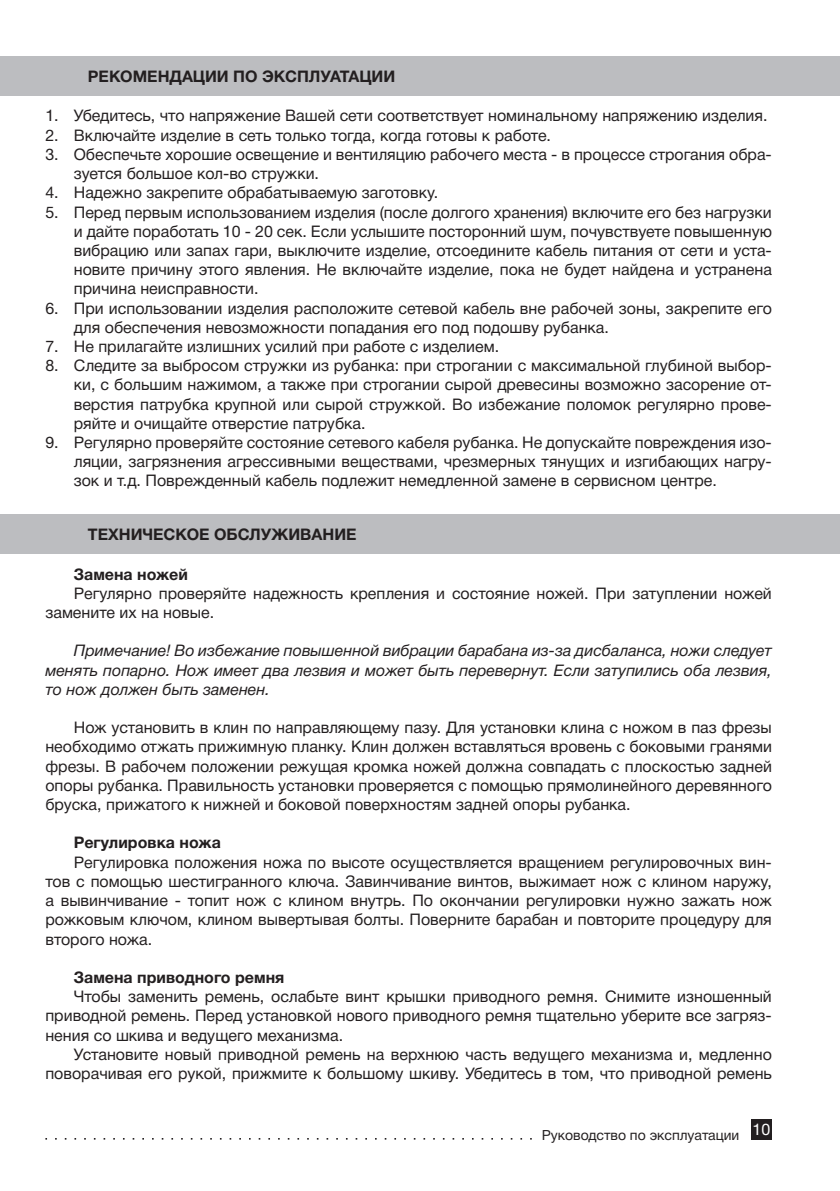
<style>
.page{position:relative;width:840px;height:1191px;background:#fff}
.page>*{position:absolute;margin:0;border:0;box-sizing:border-box;transform-origin:0 0}
.t1{font:16px/19.2px "Helvetica Neue Cyr";color:#231f20;text-align:justify}
.t2{font:italic 16px/19.2px "Helvetica Neue Cyr";color:#231f20;text-align:justify}
.t3{font:700 16px "Helvetica Neue Cyr";color:#231f20}
.t4{font:14px "Helvetica Neue Cyr";color:#231f20}
</style>
<div class="page">
<svg style="left:45px;top:1138px;width:486px;height:1px"></svg>
<div style="left:750px;top:1119px;width:21px;height:20px;background:#231f20"></div>
<div style="left:0;top:57px;width:839px;height:39px;background:#bcbdc0"></div>
<div style="left:0;top:515px;width:839px;height:39px;background:#bcbdc0"></div>
<p class="t3" style="left:88px;top:68px;width:308px">РЕКОМЕНДАЦИИ ПО ЭКСПЛУАТАЦИИ</p>
<p class="t1" style="left:45px;top:106px;width:723px">1. Убедитесь, что напряжение Вашей сети соответствует номинальному напряжению изделия.</p>
<p class="t1" style="left:45px;top:126px;width:507px">2. Включайте изделие в сеть только тогда, когда готовы к работе.</p>
<p class="t1" style="left:74px;top:145px;width:699px;text-indent:-28px">3. Обеспечьте хорошие освещение и вентиляцию рабочего места - в процессе строгания обра&shy;зуется большое кол-во стружки.</p>
<p class="t1" style="left:45px;top:183px;width:394px">4. Надежно закрепите обрабатываемую заготовку.</p>
<p class="t1" style="left:74px;top:202px;width:699px;text-indent:-28px">5. Перед первым использованием изделия (после долгого хранения) включите его без нагрузки и дайте поработать 10 - 20 сек. Если услышите посторонний шум, почувствуете повышенную вибрацию или запах гари, выключите изделие, отсоедините кабель питания от сети и уста&shy;новите причину этого явления. Не включайте изделие, пока не будет найдена и устранена причина неисправности.</p>
<p class="t1" style="left:74px;top:298px;width:699px;text-indent:-28px">6. При использовании изделия расположите сетевой кабель вне рабочей зоны, закрепите его для обеспечения невозможности попадания его под подошву рубанка.</p>
<p class="t1" style="left:45px;top:337px;width:455px">7. Не прилагайте излишних усилий при работе с изделием.</p>
<p class="t1" style="left:74px;top:356px;width:699px;text-indent:-28px">8. Следите за выбросом стружки из рубанка: при строгании с максимальной глубиной выбор&shy;ки, с большим нажимом, а также при строгании сырой древесины возможно засорение от&shy;верстия патрубка крупной или сырой стружкой. Во избежание поломок регулярно прове&shy;ряйте и очищайте отверстие патрубка.</p>
<p class="t1" style="left:74px;top:433px;width:699px;text-indent:-28px">9. Регулярно проверяйте состояние сетевого кабеля рубанка. Не допускайте повреждения изо&shy;ляции, загрязнения агрессивными веществами, чрезмерных тянущих и изгибающих нагру&shy;зок и т.д. Поврежденный кабель подлежит немедленной замене в сервисном центре.</p>
<p class="t3" style="left:88px;top:525px;width:270px">ТЕХНИЧЕСКОЕ ОБСЛУЖИВАНИЕ</p>
<p class="t3" style="left:74px;top:565px;width:115px">Замена ножей</p>
<p class="t1" style="left:45px;top:583px;width:727px;text-indent:28px">Регулярно проверяйте надежность крепления и состояние ножей. При затуплении ножей замените их на новые.</p>
<p class="t2" style="left:45px;top:641px;width:727px;text-indent:28px">Примечание! Во избежание повышенной вибрации барабана из-за дисбаланса, ножи следует менять попарно. Нож имеет два лезвия и может быть перевернут. Если затупились оба лезвия, то нож должен быть заменен.</p>
<p class="t1" style="left:45px;top:718px;width:727px;text-indent:28px">Нож установить в клин по направляющему пазу. Для установки клина с ножом в паз фрезы необходимо отжать прижимную планку. Клин должен вставляться вровень с боковыми гранями фрезы. В рабочем положении режущая кромка ножей должна совпадать с плоскостью задней опоры рубанка. Правильность установки проверяется с помощью прямолинейного деревянного бруска, прижатого к нижней и боковой поверхностям задней опоры рубанка.</p>
<p class="t3" style="left:74px;top:834px;width:148px">Регулировка ножа</p>
<p class="t1" style="left:45px;top:852px;width:727px;text-indent:28px">Регулировка положения ножа по высоте осуществляется вращением регулировочных вин&shy;тов с помощью шестигранного ключа. Завинчивание винтов, выжимает нож с клином наружу, а вывинчивание - топит нож с клином внутрь. По окончании регулировки нужно зажать нож рожковым ключом, клином вывертывая болты. Поверните барабан и повторите процедуру для второго ножа.</p>
<p class="t3" style="left:74px;top:968px;width:212px">Замена приводного ремня</p>
<p class="t1" style="left:45px;top:987px;width:727px;text-indent:28px">Чтобы заменить ремень, ослабьте винт крышки приводного ремня. Снимите изношенный приводной ремень. Перед установкой нового приводного ремня тщательно уберите все загряз&shy;нения со шкива и ведущего механизма.</p>
<p class="t1" style="left:45px;top:1044px;width:727px;text-align:right">Установите новый приводной ремень на верхнюю часть ведущего механизма и, медленно поворачивая его рукой, прижмите к большому шкиву. Убедитесь в том, что приводной ремень</p>
<p class="t4" style="left:541px;top:1127px;width:230px">Руководство по эксплуатации <sup>10</sup></p>
</div>
